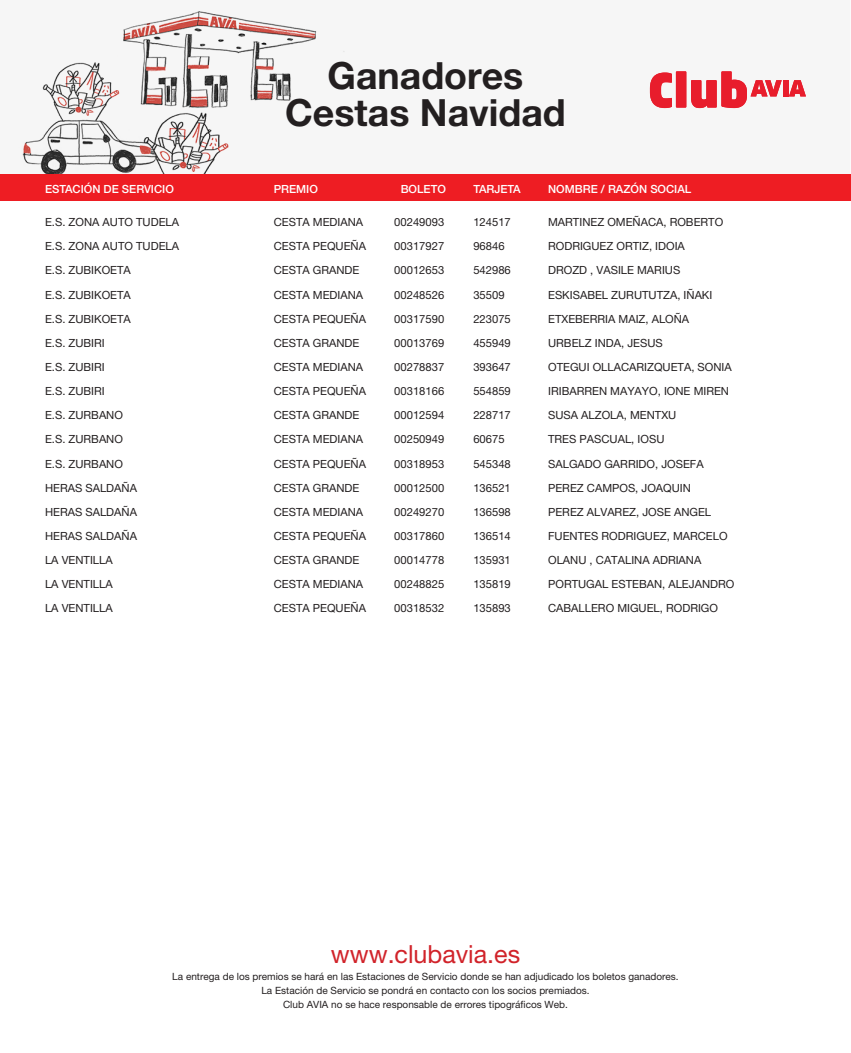
<style>
.page{position:relative;width:851px;height:1053px;background:#fff}
.page>*{position:absolute;margin:0;border:0;box-sizing:border-box;transform-origin:0 0}
.t1{font:700 37.5px "Helvetica Neue LT Pro";color:#231f20}
.t2{font:25px "Helvetica Neue LT Pro";color:#d1232a}
.t3{font:11.25px "Helvetica Neue LT Pro";color:#231f20}
.t4{font:500 11.25px "Helvetica Neue LT Pro";color:#fff}
.t5{font:10px "Helvetica Neue LT Pro";color:#231f20}
</style>
<div class="page">
<img style="left:0;top:10px;width:850px;height:165px">
<div style="left:0;top:175px;width:850px;height:26px;background:#ee1d23"></div>
<svg style="left:788px;top:80px;width:17px;height:16px"></svg>
<svg style="left:649px;top:71px;width:132px;height:37px"></svg>
<div style="left:782px;top:80px;width:6px;height:16px;background:#e81d2c"></div>
<p class="t1" style="left:327px;top:52px;width:197px">Ganadores</p>
<p class="t1" style="left:285px;top:90px;width:282px">Cestas Navidad</p>
<p class="t4" style="left:45px;top:182px;width:130px">ESTACIÓN DE SERVICIO</p>
<p class="t4" style="left:274px;top:182px;width:46px">PREMIO</p>
<p class="t3" style="left:45px;top:215px;width:135px">E.S. ZONA AUTO TUDELA</p>
<p class="t3" style="left:45px;top:239px;width:135px">E.S. ZONA AUTO TUDELA</p>
<p class="t3" style="left:45px;top:263px;width:87px">E.S. ZUBIKOETA</p>
<p class="t3" style="left:45px;top:288px;width:87px">E.S. ZUBIKOETA</p>
<p class="t3" style="left:45px;top:312px;width:87px">E.S. ZUBIKOETA</p>
<p class="t3" style="left:45px;top:336px;width:61px">E.S. ZUBIRI</p>
<p class="t3" style="left:45px;top:360px;width:61px">E.S. ZUBIRI</p>
<p class="t3" style="left:45px;top:384px;width:61px">E.S. ZUBIRI</p>
<p class="t3" style="left:45px;top:408px;width:79px">E.S. ZURBANO</p>
<p class="t3" style="left:45px;top:432px;width:79px">E.S. ZURBANO</p>
<p class="t3" style="left:45px;top:457px;width:79px">E.S. ZURBANO</p>
<p class="t3" style="left:45px;top:481px;width:93px">HERAS SALDAÑA</p>
<p class="t3" style="left:45px;top:505px;width:93px">HERAS SALDAÑA</p>
<p class="t3" style="left:45px;top:529px;width:93px">HERAS SALDAÑA</p>
<p class="t3" style="left:45px;top:553px;width:69px">LA VENTILLA</p>
<p class="t3" style="left:45px;top:577px;width:69px">LA VENTILLA</p>
<p class="t3" style="left:45px;top:601px;width:69px">LA VENTILLA</p>
<p class="t3" style="left:274px;top:215px;width:91px">CESTA MEDIANA</p>
<p class="t3" style="left:274px;top:239px;width:94px">CESTA PEQUEÑA</p>
<p class="t3" style="left:274px;top:263px;width:87px">CESTA GRANDE</p>
<p class="t3" style="left:274px;top:288px;width:91px">CESTA MEDIANA</p>
<p class="t3" style="left:274px;top:312px;width:94px">CESTA PEQUEÑA</p>
<p class="t3" style="left:274px;top:336px;width:87px">CESTA GRANDE</p>
<p class="t3" style="left:274px;top:360px;width:91px">CESTA MEDIANA</p>
<p class="t3" style="left:274px;top:384px;width:94px">CESTA PEQUEÑA</p>
<p class="t3" style="left:274px;top:408px;width:87px">CESTA GRANDE</p>
<p class="t3" style="left:274px;top:432px;width:91px">CESTA MEDIANA</p>
<p class="t3" style="left:274px;top:457px;width:94px">CESTA PEQUEÑA</p>
<p class="t3" style="left:274px;top:481px;width:87px">CESTA GRANDE</p>
<p class="t3" style="left:274px;top:505px;width:91px">CESTA MEDIANA</p>
<p class="t3" style="left:274px;top:529px;width:94px">CESTA PEQUEÑA</p>
<p class="t3" style="left:274px;top:553px;width:87px">CESTA GRANDE</p>
<p class="t3" style="left:274px;top:577px;width:91px">CESTA MEDIANA</p>
<p class="t3" style="left:274px;top:601px;width:94px">CESTA PEQUEÑA</p>
<p class="t4" style="left:400px;top:182px;width:47px">BOLETO</p>
<p class="t4" style="left:473px;top:182px;width:49px">TARJETA</p>
<p class="t4" style="left:548px;top:182px;width:145px">NOMBRE / RAZÓN SOCIAL</p>
<p class="t3" style="left:394px;top:215px;width:52px">00249093</p>
<p class="t3" style="left:394px;top:239px;width:52px">00317927</p>
<p class="t3" style="left:394px;top:263px;width:52px">00012653</p>
<p class="t3" style="left:394px;top:288px;width:52px">00248526</p>
<p class="t3" style="left:394px;top:312px;width:52px">00317590</p>
<p class="t3" style="left:394px;top:336px;width:52px">00013769</p>
<p class="t3" style="left:394px;top:360px;width:52px">00278837</p>
<p class="t3" style="left:394px;top:384px;width:52px">00318166</p>
<p class="t3" style="left:394px;top:408px;width:52px">00012594</p>
<p class="t3" style="left:394px;top:432px;width:52px">00250949</p>
<p class="t3" style="left:394px;top:457px;width:52px">00318953</p>
<p class="t3" style="left:394px;top:481px;width:52px">00012500</p>
<p class="t3" style="left:394px;top:505px;width:52px">00249270</p>
<p class="t3" style="left:394px;top:529px;width:52px">00317860</p>
<p class="t3" style="left:394px;top:553px;width:52px">00014778</p>
<p class="t3" style="left:394px;top:577px;width:52px">00248825</p>
<p class="t3" style="left:394px;top:601px;width:52px">00318532</p>
<p class="t3" style="left:473px;top:215px;width:39px">124517</p>
<p class="t3" style="left:473px;top:239px;width:33px">96846</p>
<p class="t3" style="left:473px;top:263px;width:39px">542986</p>
<p class="t3" style="left:473px;top:288px;width:33px">35509</p>
<p class="t3" style="left:473px;top:312px;width:39px">223075</p>
<p class="t3" style="left:473px;top:336px;width:39px">455949</p>
<p class="t3" style="left:473px;top:360px;width:39px">393647</p>
<p class="t3" style="left:473px;top:384px;width:39px">554859</p>
<p class="t3" style="left:473px;top:408px;width:39px">228717</p>
<p class="t3" style="left:473px;top:432px;width:33px">60675</p>
<p class="t3" style="left:473px;top:457px;width:39px">545348</p>
<p class="t3" style="left:473px;top:481px;width:39px">136521</p>
<p class="t3" style="left:473px;top:505px;width:39px">136598</p>
<p class="t3" style="left:473px;top:529px;width:39px">136514</p>
<p class="t3" style="left:473px;top:553px;width:39px">135931</p>
<p class="t3" style="left:473px;top:577px;width:39px">135819</p>
<p class="t3" style="left:473px;top:601px;width:39px">135893</p>
<p class="t3" style="left:548px;top:215px;width:177px">MARTINEZ OMEÑACA, ROBERTO</p>
<p class="t3" style="left:548px;top:239px;width:138px">RODRIGUEZ ORTIZ, IDOIA</p>
<p class="t3" style="left:548px;top:263px;width:134px">DROZD , VASILE MARIUS</p>
<p class="t3" style="left:548px;top:288px;width:166px">ESKISABEL ZURUTUTZA, IÑAKI</p>
<p class="t3" style="left:548px;top:312px;width:143px">ETXEBERRIA MAIZ, ALOÑA</p>
<p class="t3" style="left:548px;top:336px;width:116px">URBELZ INDA, JESUS</p>
<p class="t3" style="left:548px;top:360px;width:185px">OTEGUI OLLACARIZQUETA, SONIA</p>
<p class="t3" style="left:548px;top:384px;width:182px">IRIBARREN MAYAYO, IONE MIREN</p>
<p class="t3" style="left:548px;top:408px;width:130px">SUSA ALZOLA, MENTXU</p>
<p class="t3" style="left:548px;top:432px;width:118px">TRES PASCUAL, IOSU</p>
<p class="t3" style="left:548px;top:457px;width:157px">SALGADO GARRIDO, JOSEFA</p>
<p class="t3" style="left:548px;top:481px;width:144px">PEREZ CAMPOS, JOAQUIN</p>
<p class="t3" style="left:548px;top:505px;width:164px">PEREZ ALVAREZ, JOSE ANGEL</p>
<p class="t3" style="left:548px;top:529px;width:181px">FUENTES RODRIGUEZ, MARCELO</p>
<p class="t3" style="left:548px;top:553px;width:155px">OLANU , CATALINA ADRIANA</p>
<p class="t3" style="left:548px;top:577px;width:188px">PORTUGAL ESTEBAN, ALEJANDRO</p>
<p class="t3" style="left:548px;top:601px;width:171px">CABALLERO MIGUEL, RODRIGO</p>
<p class="t2" style="left:331px;top:939px;width:191px">www.clubavia.es</p>
<p class="t5" style="left:172px;top:970px;width:508px">La entrega de los premios se hará en las Estaciones de Servicio donde se han adjudicado los boletos ganadores.</p>
<p class="t5" style="left:261px;top:984px;width:329px">La Estación de Servicio se pondrá en contacto con los socios premiados.</p>
<p class="t5" style="left:283px;top:998px;width:286px">Club AVIA no se hace responsable de errores tipográficos Web.</p>
</div>
